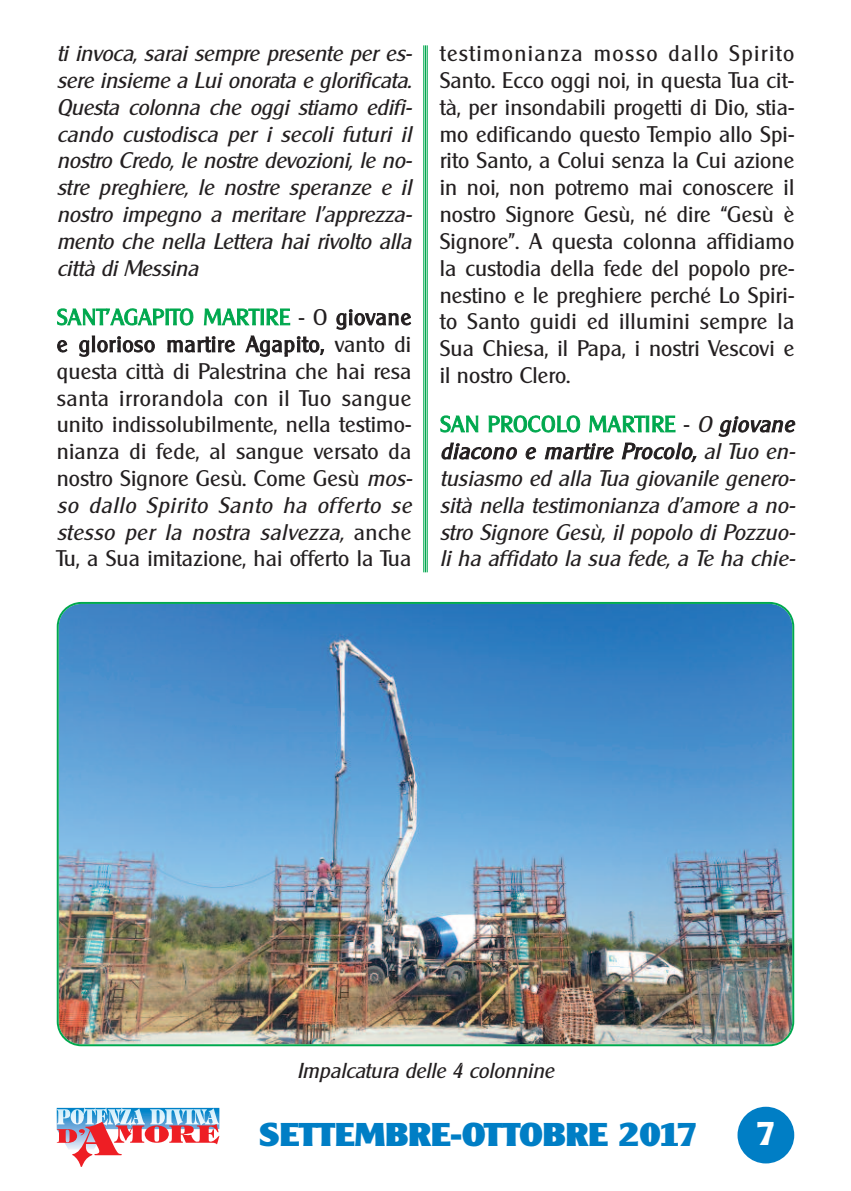
<style>
.page{position:relative;width:851px;height:1191px;background:#fff}
.page>*{position:absolute;margin:0;border:0;box-sizing:border-box;transform-origin:0 0}
.t1{font:800 32px "Cleaxgothic";color:#007ec5;scale:1.1 1}
.t2{font:800 32px "Cleaxgothic";color:#fff}
.t3{font:22px/26.8px "Cleaxg";letter-spacing:.005em;color:#231f20}
.t4{font:italic 22px/26.8px "Cleaxg";color:#231f20;text-align:justify}
.t5{font:italic 21px "Cleaxg";color:#231f20}
.s1{color:#00a84e}
.s2{font-style:italic}
.s3{font-style:normal;color:#00a84e}
.s4{font-style:normal}
</style>
<div class="page">
<svg style="left:57px;top:1107px;width:163px;height:60px"></svg>
<div style="left:737px;top:1106px;width:57px;height:57px;background:#007ec5;border-radius:50%"></div>
<img style="left:57px;top:602px;width:737px;height:444px">
<hr style="left:423px;top:45px;width:1px;height:527px;background:#00a84e">
<hr style="left:425px;top:45px;width:1px;height:527px;background:#00a84e">
<hr style="left:427px;top:45px;width:1px;height:527px;background:#00a84e">
<p class="t4" style="left:57px;top:40px;width:359px">ti invoca, sarai sempre presente per es&shy;sere insieme a Lui onorata e glorificata.<br>Questa colonna che oggi stiamo edifi&shy;cando custodisca per i secoli futuri il nostro Credo, le nostre devozioni, le no&shy;stre preghiere, le nostre speranze e il nostro impegno a meritare l’apprezza&shy;mento che nella Lettera hai rivolto alla città di Messina</p>
<p class="t3" style="left:57px;top:304px;width:359px"><span class="s1">SANT’AGAPITO MARTIRE</span> - O giovane e glorioso martire Agapito, vanto di questa città di Palestrina che hai resa santa irrorandola con il Tuo sangue unito indissolubilmente, nella testimo&shy;nianza di fede, al sangue versato da nostro Signore Gesù. Come Gesù <span class="s2">mos&shy;so dallo Spirito Santo ha offerto se stesso per la nostra salvezza,</span> anche Tu, a Sua imitazione, hai offerto la Tua</p>
<p class="t3" style="left:439px;top:40px;width:356px;text-align:justify">testimonianza mosso dallo Spirito Santo. Ecco oggi noi, in questa Tua cit&shy;tà, per insondabili progetti di Dio, stia&shy;mo edificando questo Tempio allo Spi&shy;rito Santo, a Colui senza la Cui azione in noi, non potremo mai conoscere il nostro Signore Gesù, né dire “Gesù è Signore”. A questa colonna affidiamo la custodia della fede del popolo pre&shy;nestino e le preghiere perché Lo Spiri&shy;to Santo guidi ed illumini sempre la Sua Chiesa, il Papa, i nostri Vescovi e il nostro Clero.</p>
<p class="t4" style="left:439px;top:411px;width:359px"><span class="s3">SAN PROCOLO MARTIRE</span> <span class="s4">-</span> O giovane diacono e martire Procolo, al Tuo en&shy;tusiasmo ed alla Tua giovanile genero&shy;sità nella testimonianza d’amore a no&shy;stro Signore Gesù, il popolo di Pozzuo&shy;li ha affidato la sua fede, a Te ha chie-</p>
<p class="t5" style="left:297px;top:1058px;width:261px">Impalcatura delle 4 colonnine</p>
<h1 class="t1" style="left:259px;top:1115px;width:400px">SETTEMBRE-OTTOBRE 2017</h1>
<h1 class="t2" style="left:756px;top:1115px;width:21px">7</h1>
</div>
